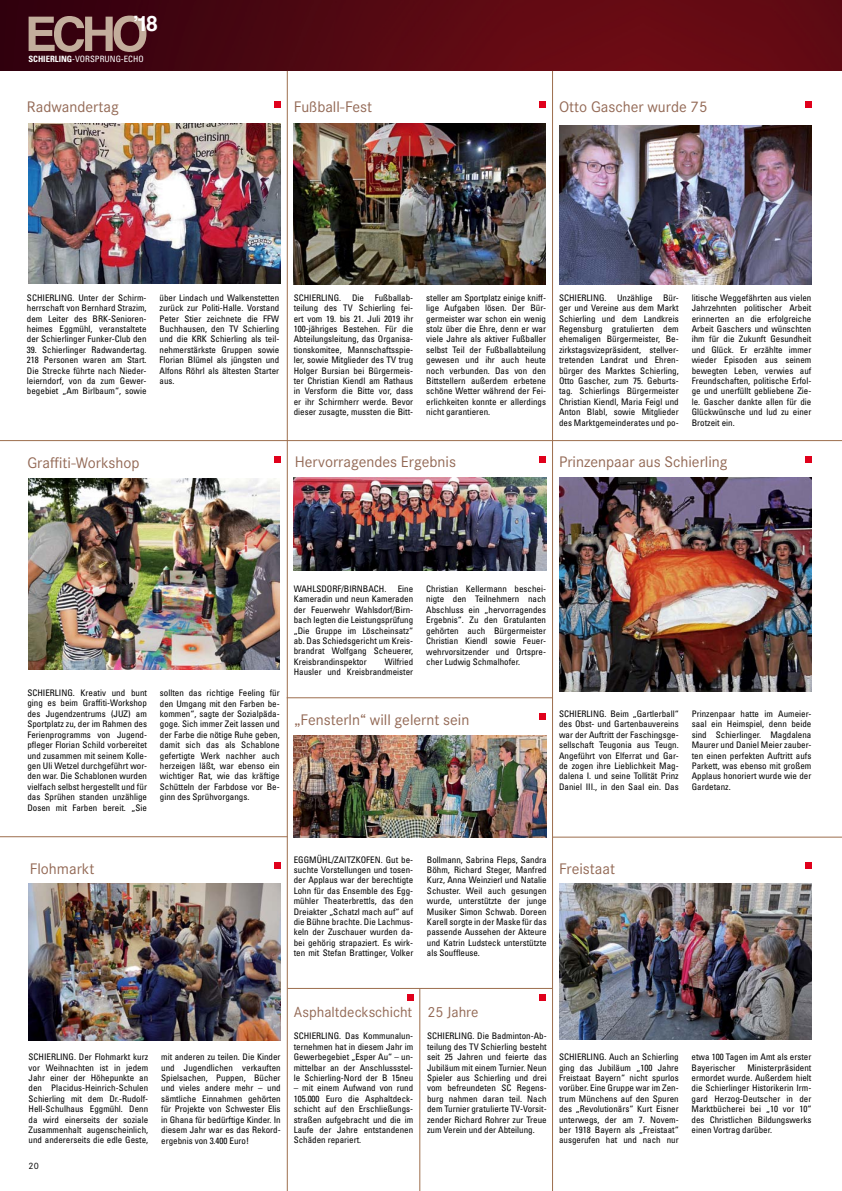
<style>
.page{position:relative;width:842px;height:1191px;background:#fff}
.page>*{position:absolute;margin:0;border:0;box-sizing:border-box;transform-origin:0 0}
.t1{font:700 21.2px "Helvetica";color:#fff}
.t2{font:15px "Corporate SBQ";color:#936955}
.t3{font:14.3px "Corporate SBQ";color:#936955}
.t4{font:condensed 9px/10.4px "Univers LT Std";color:#000;text-align:justify}
.t5{font:9px "Corporate SBQ";color:#000}
.t6{font:condensed 8.7px "Univers LT Std";color:#fff}
.s1{font-weight:700}
</style>
<div class="page">
<img style="left:0;top:0;width:842px;height:71px">
<svg style="left:29px;top:16px;width:117px;height:36px"></svg>
<img style="left:559px;top:478px;width:252px;height:213px">
<img style="left:294px;top:478px;width:252px;height:92px">
<img style="left:294px;top:123px;width:251px;height:161px">
<img style="left:28px;top:123px;width:252px;height:160px">
<img style="left:559px;top:125px;width:252px;height:159px">
<img style="left:29px;top:883px;width:252px;height:157px">
<img style="left:559px;top:883px;width:253px;height:156px">
<hr style="left:287px;top:71px;width:1px;height:1120px;background:#9d6e4d">
<hr style="left:552px;top:71px;width:1px;height:1120px;background:#9d6e4d">
<hr style="left:0;top:440px;width:842px;height:1px;background:#9d6e4d">
<hr style="left:287px;top:697px;width:265px;height:1px;background:#9d6e4d">
<hr style="left:287px;top:988px;width:266px;height:1px;background:#9d6e4d">
<hr style="left:0;top:836px;width:287px;height:1px;background:#9d6e4d">
<hr style="left:553px;top:837px;width:289px;height:1px;background:#9d6e4d">
<hr style="left:420px;top:988px;width:1px;height:203px;background:#9d6e4d">
<svg style="left:274px;top:101px;width:6px;height:6px"></svg>
<svg style="left:540px;top:101px;width:6px;height:6px"></svg>
<svg style="left:805px;top:101px;width:6px;height:6px"></svg>
<div style="left:805px;top:456px;width:6px;height:7px;background:#e0001b"></div>
<div style="left:540px;top:456px;width:6px;height:7px;background:#e0001b"></div>
<div style="left:275px;top:456px;width:6px;height:7px;background:#e0001b"></div>
<div style="left:540px;top:713px;width:6px;height:7px;background:#e0001b"></div>
<svg style="left:805px;top:862px;width:6px;height:6px"></svg>
<svg style="left:540px;top:994px;width:6px;height:6px"></svg>
<svg style="left:407px;top:994px;width:6px;height:6px"></svg>
<svg style="left:274px;top:862px;width:6px;height:6px"></svg>
<img style="left:294px;top:735px;width:252px;height:102px">
<img style="left:28px;top:478px;width:252px;height:191px">
<h1 class="t1" style="left:133px;top:7px;width:26px">’18</h1>
<p class="t6" style="left:28px;top:53px;width:117px"><span class="s1">SCHIERLING</span>-VORSPRUNG-ECHO</p>
<h2 class="t2" style="left:27px;top:98px;width:93px">Radwandertag</h2>
<h2 class="t2" style="left:294px;top:98px;width:80px">Fußball-Fest</h2>
<h2 class="t2" style="left:559px;top:98px;width:150px">Otto Gascher wurde 75</h2>
<p class="t4" style="left:27px;top:292px;width:121px">SCHIERLING. Unter der Schirm&shy;herrschaft von Bernhard Strazim, dem Leiter des BRK-Senioren&shy;heimes Eggmühl, veranstaltete der Schierlinger Funker-Club den</p>
<p class="t4" style="left:27px;top:344px;width:121px">39. Schierlinger Radwandertag.<br>218 Personen waren am Start.<br>Die Strecke führte nach Nieder&shy;leierndorf, von da zum Gewer&shy;begebiet „Am Birlbaum“, sowie</p>
<p class="t4" style="left:160px;top:292px;width:121px">über Lindach und Walkenstetten zurück zur Politi-Halle. Vorstand Peter Stier zeichnete die FFW Buchhausen, den TV Schierling und die KRK Schierling als teil&shy;nehmerstärkste Gruppen sowie Florian Blümel als jüngsten und Alfons Röhrl als ältesten Starter aus.</p>
<h2 class="t2" style="left:27px;top:453px;width:114px">Graffiti-Workshop</h2>
<p class="t4" style="left:294px;top:292px;width:121px">SCHIERLING. Die Fußballab&shy;teilung des TV Schierling fei&shy;ert vom 19. bis 21. Juli 2019 ihr 100-jähriges Bestehen. Für die Abteilungsleitung, das Organisa&shy;tionskomitee, Mannschaftsspie&shy;ler, sowie Mitglieder des TV trug Holger Bursian bei Bürgermeis&shy;ter Christian Kiendl am Rathaus in Versform die Bitte vor, dass er ihr Schirmherr werde. Bevor dieser zusagte, mussten die Bitt-</p>
<p class="t4" style="left:426px;top:292px;width:121px">steller am Sportplatz einige kniff&shy;lige Aufgaben lösen. Der Bür&shy;germeister war schon ein wenig stolz über die Ehre, denn er war viele Jahre als aktiver Fußballer selbst Teil der Fußballabteilung gewesen und ihr auch heute noch verbunden. Das von den Bittstellern außerdem erbetene schöne Wetter während der Fei&shy;erlichkeiten konnte er allerdings nicht garantieren.</p>
<h2 class="t2" style="left:295px;top:453px;width:163px">Hervorragendes Ergebnis</h2>
<p class="t4" style="left:559px;top:292px;width:121px">SCHIERLING. Unzählige Bür&shy;ger und Vereine aus dem Markt Schierling und dem Landkreis Regensburg gratulierten dem ehemaligen Bürgermeister, Be&shy;zirkstagsvizepräsident, stellver&shy;tretenden Landrat und Ehren&shy;bürger des Marktes Schierling, Otto Gascher, zum 75. Geburts&shy;tag. Schierlings Bürgermeister Christian Kiendl, Maria Feigl und Anton Blabl, sowie Mitglieder des Marktgemeinderates und po-</p>
<p class="t4" style="left:692px;top:292px;width:121px">litische Weggefährten aus vielen Jahrzehnten politischer Arbeit erinnerten an die erfolgreiche Arbeit Gaschers und wünschten ihm für die Zukunft Gesundheit und Glück. Er erzählte immer wieder Episoden aus seinem bewegten Leben, verwies auf Freundschaften, politische Erfol&shy;ge und unerfüllt gebliebene Zie&shy;le. Gascher dankte allen für die Glückwünsche und lud zu einer Brotzeit ein.</p>
<h2 class="t2" style="left:559px;top:453px;width:170px">Prinzenpaar aus Schierling</h2>
<p class="t4" style="left:27px;top:687px;width:121px">SCHIERLING. Kreativ und bunt ging es beim Graffiti-Workshop des Jugendzentrums (JUZ) am Sportplatz zu, der im Rahmen des Ferienprogramms von Jugend&shy;pfleger Florian Schild vorbereitet und zusammen mit seinem Kolle&shy;gen Uli Wetzel durchgeführt wor&shy;den war. Die Schablonen wurden vielfach selbst hergestellt und für das Sprühen standen unzählige Dosen mit Farben bereit. „Sie</p>
<p class="t4" style="left:160px;top:687px;width:121px">sollten das richtige Feeling für den Umgang mit den Farben be&shy;kommen“, sagte der Sozialpäda&shy;goge. Sich immer Zeit lassen und der Farbe die nötige Ruhe geben, damit sich das als Schablone gefertigte Werk nachher auch herzeigen läßt, war ebenso ein wichtiger Rat, wie das kräftige Schütteln der Farbdose vor Be&shy;ginn des Sprühvorgangs.</p>
<p class="t4" style="left:294px;top:583px;width:94px">WAHLSDORF/BIRNBACH.</p>
<p class="t4" style="left:294px;top:583px;width:121px;text-indent:104px">Eine Kameradin und neun Kameraden der Feuerwehr Wahlsdorf/Birn&shy;bach legten die Leistungsprüfung „Die Gruppe im Löscheinsatz“ ab. Das Schiedsgericht um Kreis&shy;brandrat Wolfgang Scheuerer, Kreisbrandinspektor</p>
<p class="t4" style="left:294px;top:656px;width:121px;text-align:right">Wilfried<br>Hausler und Kreisbrandmeister</p>
<p class="t4" style="left:426px;top:583px;width:121px">Christian Kellermann beschei&shy;nigte den Teilnehmern nach Abschluss ein „hervorragendes Ergebnis“. Zu den Gratulanten gehörten auch Bürgermeister Christian Kiendl sowie Feuer&shy;wehrvorsitzender und Ortspre&shy;cher Ludwig Schmalhofer.</p>
<h2 class="t2" style="left:294px;top:711px;width:176px">„Fensterln“ will gelernt sein</h2>
<p class="t4" style="left:559px;top:708px;width:121px">SCHIERLING. Beim „Gartlerball“ des Obst- und Gartenbauvereins war der Auftritt der Faschingsge&shy;sellschaft Teugonia aus Teugn.<br>Angeführt von Elferrat und Gar&shy;de zogen ihre Lieblichkeit Mag&shy;dalena I. und seine Tollität Prinz Daniel III., in den Saal ein. Das</p>
<p class="t4" style="left:692px;top:708px;width:121px">Prinzenpaar hatte im Aumeier&shy;saal ein Heimspiel, denn beide sind Schierlinger. Magdalena Maurer und Daniel Meier zauber&shy;ten einen perfekten Auftritt aufs Parkett, was ebenso mit großem Applaus honoriert wurde wie der Gardetanz.</p>
<h2 class="t2" style="left:30px;top:859px;width:66px">Flohmarkt</h2>
<p class="t4" style="left:294px;top:854px;width:121px">EGGMÜHL/ZAITZKOFEN. Gut be&shy;suchte Vorstellungen und tosen&shy;der Applaus war der berechtigte Lohn für das Ensemble des Egg&shy;mühler Theaterbrettls, das den Dreiakter „Schatzl mach auf“ auf die Bühne brachte. Die Lachmus&shy;keln der Zuschauer wurden da&shy;bei gehörig strapaziert. Es wirk&shy;ten mit Stefan Brattinger, Volker</p>
<p class="t4" style="left:427px;top:854px;width:121px">Bollmann, Sabrina Fleps, Sandra Böhm, Richard Steger, Manfred Kurz, Anna Weinzierl und Natalie Schuster. Weil auch gesungen wurde, unterstützte der junge Musiker Simon Schwab. Doreen Karell sorgte in der Maske für das passende Aussehen der Akteure und Katrin Ludsteck unterstützte als Souffleuse.</p>
<h2 class="t2" style="left:559px;top:859px;width:58px">Freistaat</h2>
<p class="t4" style="left:29px;top:1051px;width:121px">SCHIERLING. Der Flohmarkt kurz vor Weihnachten ist in jedem Jahr einer der Höhepunkte an den Placidus-Heinrich-Schulen Schierling mit dem Dr.-Rudolf-Hell-Schulhaus Eggmühl. Denn da wird einerseits der soziale Zusammenhalt augenscheinlich, und andererseits die edle Geste,</p>
<p class="t4" style="left:161px;top:1051px;width:121px">mit anderen zu teilen. Die Kinder und Jugendlichen verkauften Spielsachen, Puppen, Bücher und vieles andere mehr – und sämtliche Einnahmen gehörten für Projekte von Schwester Elis in Ghana für bedürftige Kinder. In diesem Jahr war es das Rekord&shy;ergebnis von 3.400 Euro!</p>
<p class="t5" style="left:29px;top:1160px;width:12px">20</p>
<h3 class="t3" style="left:294px;top:1003px;width:120px">Asphaltdeckschicht</h3>
<p class="t4" style="left:294px;top:1030px;width:11px">Schierling</p>
<p class="t4" style="left:294px;top:1030px;width:121px;text-indent:46px">. Das Kommunalun&shy;ternehmen hat in diesem Jahr im Gewerbegebiet „Esper Au“ – un&shy;mittelbar an der Anschlussstel&shy;le Schierling-Nord der B 15neu</p>
<p class="t4" style="left:294px;top:1082px;width:121px">– mit einem Aufwand von rund 105.000 Euro die Asphaltdeck&shy;schicht auf den Erschließungs&shy;straßen aufgebracht und die im Laufe der Jahre entstandenen Schäden repariert.</p>
<h3 class="t3" style="left:427px;top:1003px;width:53px">25 Jahre</h3>
<p class="t4" style="left:427px;top:1030px;width:121px">SCHIERLING. Die Badminton-Ab&shy;teilung des TV Schierling besteht seit 25 Jahren und feierte das Jubiläum mit einem Turnier. Neun Spieler aus Schierling und drei vom befreundeten SC Regens&shy;burg nahmen daran teil. Nach dem Turnier gratulierte TV-Vorsit&shy;zender Richard Rohrer zur Treue zum Verein und der Abteilung.</p>
<p class="t4" style="left:559px;top:1051px;width:121px">SCHIERLING. Auch an Schierling ging das Jubiläum „100 Jahre Freistaat Bayern“ nicht spurlos vorüber. Eine Gruppe war im Zen&shy;trum Münchens auf den Spuren des „Revolutionärs“ Kurt Eisner unterwegs, der am 7. Novem&shy;ber 1918 Bayern als „Freistaat“ ausgerufen hat und nach nur</p>
<p class="t4" style="left:692px;top:1051px;width:121px">etwa 100 Tagen im Amt als erster<br>Bayerischer</p>
<p class="t4" style="left:692px;top:1062px;width:121px;text-indent:56px">Ministerpräsident ermordet wurde. Außerdem hielt die Schierlinger Historikerin Irm&shy;gard Herzog-Deutscher in der Marktbücherei bei „10 vor 10“ des Christlichen Bildungswerks einen Vortrag darüber.</p>
</div>
